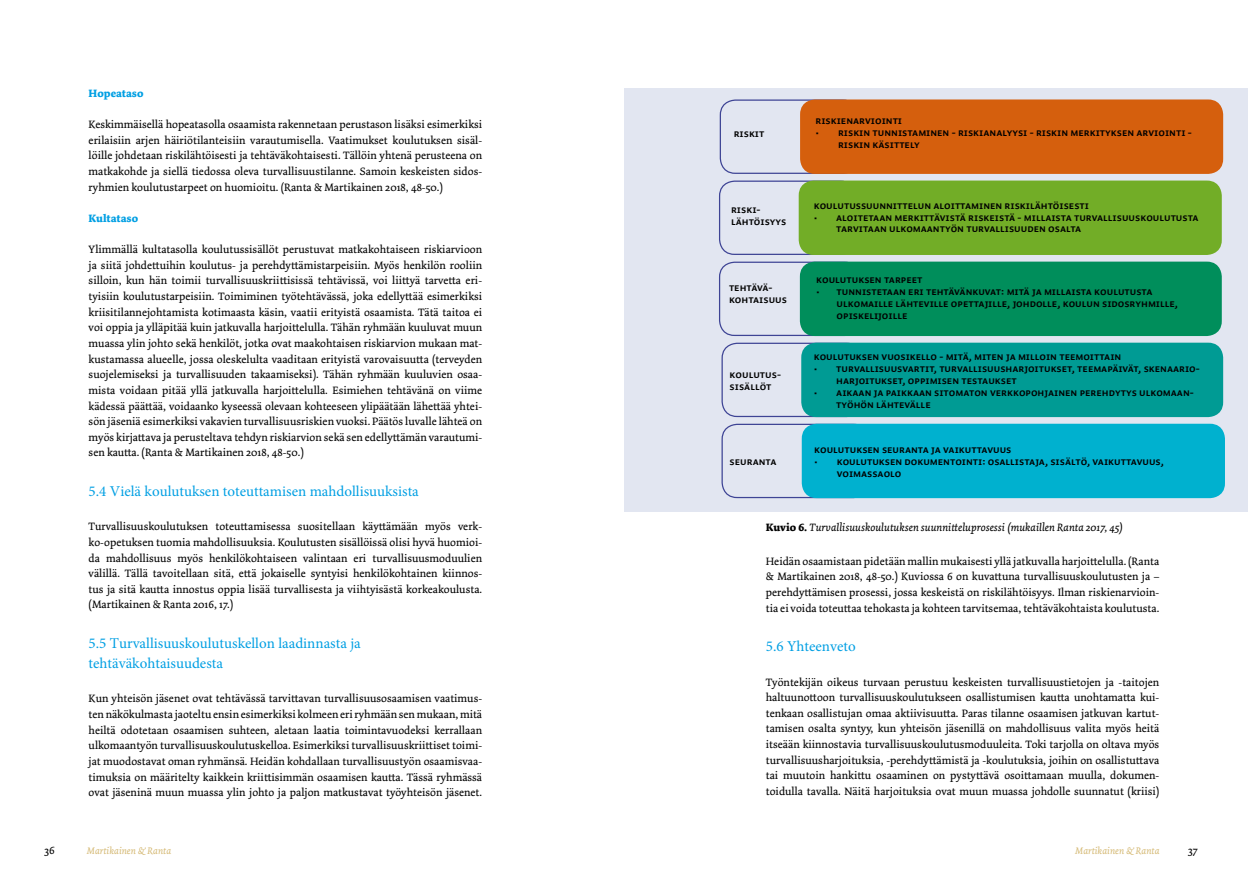
<style>
.page{position:relative;width:1248px;height:886px;background:#fff}
.page>*{position:absolute;margin:0;border:0;box-sizing:border-box;transform-origin:0 0}
.t1{font:15px/20px "Minion Pro";color:#009fe3}
.t2{font:11.25px/15.6px "Dolly Pro";color:#000;text-align:justify}
.t3{font:italic 11.25px "Dolly Pro";color:#000}
.t4{font:700 11.25px "Dolly Pro";color:#009fe3}
.t5{font:10.62px/11.9px "Auto 2 Bold Sm Cp";color:#000}
.t6{font:italic 10px "Dolly Pro";color:#d6bb78}
.s1{font-weight:700;font-style:normal}
</style>
<div class="page">
<div style="left:624px;top:89px;width:623px;height:423px;background:#e2e6f1"></div>
<div style="left:719px;top:99px;width:139px;height:75px;border:1px solid #3e4495;border-radius:15px"></div>
<div style="left:719px;top:181px;width:137px;height:74px;border:1px solid #3e4495;border-radius:15px"></div>
<div style="left:719px;top:262px;width:141px;height:74px;border:1px solid #3e4495;border-radius:15px"></div>
<div style="left:721px;top:343px;width:141px;height:74px;border:1px solid #3e4495;border-radius:15px"></div>
<div style="left:721px;top:424px;width:147px;height:74px;border:1px solid #3e4495;border-radius:15px"></div>
<div style="left:800px;top:99px;width:422px;height:75px;background:#d55f0d;border-radius:15px"></div>
<div style="left:798px;top:181px;width:423px;height:74px;background:#72ad27;border-radius:15px"></div>
<div style="left:799px;top:262px;width:422px;height:74px;background:#008e5b;border-radius:15px"></div>
<div style="left:801px;top:343px;width:421px;height:74px;background:#009b94;border-radius:15px"></div>
<div style="left:801px;top:424px;width:423px;height:74px;background:#00b1cf;border-radius:15px"></div>
<p class="t4" style="left:89px;top:86px;width:56px">Hopeataso</p>
<p class="t2" style="left:89px;top:117px;width:395px">Keskimmäisellä hopeatasolla osaamista rakennetaan perustason lisäksi esimerkiksi erilaisiin arjen häiriötilanteisiin varautumisella. Vaatimukset koulutuksen sisäl&shy;löille johdetaan riskilähtöisesti ja tehtäväkohtaisesti. Tällöin yhtenä perusteena on matkakohde ja siellä tiedossa oleva turvallisuustilanne. Samoin keskeisten sidos&shy;ryhmien koulutustarpeet on huomioitu. (Ranta &amp; Martikainen 2018, 48-50.)</p>
<p class="t4" style="left:89px;top:211px;width:51px">Kultataso</p>
<p class="t2" style="left:89px;top:242px;width:395px">Ylimmällä kultatasolla koulutussisällöt perustuvat matkakohtaiseen riskiarvioon ja siitä johdettuihin koulutus- ja perehdyttämistarpeisiin. Myös henkilön rooliin silloin, kun hän toimii turvallisuuskriittisissä tehtävissä, voi liittyä tarvetta eri&shy;tyisiin koulutustarpeisiin. Toimiminen työtehtävässä, joka edellyttää esimerkiksi kriisitilannejohtamista kotimaasta käsin, vaatii erityistä osaamista. Tätä taitoa ei voi oppia ja ylläpitää kuin jatkuvalla harjoittelulla. Tähän ryhmään kuuluvat muun muassa ylin johto sekä henkilöt, jotka ovat maakohtaisen riskiarvion mukaan mat&shy;kustamassa alueelle, jossa oleskelulta vaaditaan erityistä varovaisuutta (terveyden suojelemiseksi ja turvallisuuden takaamiseksi). Tähän ryhmään kuuluvien osaa&shy;mista voidaan pitää yllä jatkuvalla harjoittelulla. Esimiehen tehtävänä on viime kädessä päättää, voidaanko kyseessä olevaan kohteeseen ylipäätään lähettää yhtei&shy;sön jäseniä esimerkiksi vakavien turvallisuusriskien vuoksi. Päätös luvalle lähteä on myös kirjattava ja perusteltava tehdyn riskiarvion sekä sen edellyttämän varautumi&shy;sen kautta. (Ranta &amp; Martikainen 2018, 48-50.)</p>
<h1 class="t1" style="left:89px;top:481px;width:332px">5.4 Vielä koulutuksen toteuttamisen mahdollisuuksista</h1>
<p class="t2" style="left:89px;top:519px;width:395px">Turvallisuuskoulutuksen toteuttamisessa suositellaan käyttämään myös verk&shy;ko-opetuksen tuomia mahdollisuuksia. Koulutusten sisällöissä olisi hyvä huomioi&shy;da mahdollisuus myös henkilökohtaiseen valintaan eri turvallisuusmoduulien välillä. Tällä tavoitellaan sitä, että jokaiselle syntyisi henkilökohtainen kiinnos&shy;tus ja sitä kautta innostus oppia lisää turvallisesta ja viihtyisästä korkeakoulusta. (Martikainen &amp; Ranta 2016, 17.)</p>
<h1 class="t1" style="left:89px;top:633px;width:274px">5.5 Turvallisuuskoulutuskellon laadinnasta ja tehtäväkohtaisuudesta</h1>
<p class="t2" style="left:89px;top:691px;width:395px">Kun yhteisön jäsenet ovat tehtävässä tarvittavan turvallisuusosaamisen vaatimus&shy;ten näkökulmasta jaoteltu ensin esimerkiksi kolmeen eri ryhmään sen mukaan, mitä heiltä odotetaan osaamisen suhteen, aletaan laatia toimintavuodeksi kerrallaan ulkomaantyön turvallisuuskoulutuskelloa. Esimerkiksi turvallisuuskriittiset toimi&shy;jat muodostavat oman ryhmänsä. Heidän kohdallaan turvallisuustyön osaamisvaa&shy;timuksia on määritelty kaikkein kriittisimmän osaamisen kautta. Tässä ryhmässä ovat jäseninä muun muassa ylin johto ja paljon matkustavat työyhteisön jäsenet.</p>
<p class="t5" style="left:733px;top:128px;width:32px">riskit</p>
<p class="t5" style="left:731px;top:204px;width:57px">riski&shy;lähtöisyys</p>
<p class="t5" style="left:729px;top:282px;width:59px">tehtävä&shy;kohtaisuus</p>
<p class="t5" style="left:729px;top:369px;width:52px">Koulutus&shy;sisällöt</p>
<p class="t5" style="left:729px;top:456px;width:48px">seuranta</p>
<p class="t5" style="left:815px;top:115px;width:88px">riskienarviointi</p>
<p class="t5" style="left:838px;top:127px;width:355px;text-indent:-23px">• riskin tunnistaminen - riskianalyysi - riskin merkityksen arviointi - riskin käsittely</p>
<p class="t5" style="left:813px;top:200px;width:277px">koulutussuunnittelun aloittaminen riskilähtöisesti</p>
<p class="t5" style="left:836px;top:211px;width:364px;text-indent:-23px">• aloitetaan merkittävistä riskeistä - millaista turvallisuuskoulutusta tarvitaan ulkomaantyön turvallisuuden osalta</p>
<p class="t5" style="left:816px;top:274px;width:108px">koulutuksen tarpeet</p>
<p class="t5" style="left:836px;top:286px;width:343px;text-indent:-20px">• tunnistetaan eri tehtävänkuvat: mitä ja millaista koulutusta ulkomaille lähteville opettajille, johdolle, koulun sidosryhmille, opiskelijoille</p>
<p class="t5" style="left:813px;top:351px;width:309px">koulutuksen vuosikello - mitä, miten ja milloin teemoittain</p>
<p class="t5" style="left:836px;top:363px;width:364px;text-indent:-23px">• turvallisuusvartit, turvallisuusharjoitukset, teemapäivät, skenaario&shy;harjoitukset, oppimisen testaukset</p>
<p class="t5" style="left:836px;top:387px;width:358px;text-indent:-23px">• aikaan ja paikkaan sitomaton verkkopohjainen perehdytys ulkomaan&shy;työhön lähtevälle</p>
<p class="t5" style="left:814px;top:444px;width:199px">koulutuksen seuranta ja vaikuttavuus</p>
<p class="t5" style="left:836px;top:456px;width:328px;text-indent:-23px">• koulutuksen dokumentointi: osallistaja, sisältö, vaikuttavuus, voimassaolo</p>
<p class="t3" style="left:765px;top:520px;width:359px"><span class="s1">Kuvio 6.</span> Turvallisuuskoulutuksen suunnitteluprosessi (mukaillen Ranta 2017, 45)</p>
<p class="t2" style="left:765px;top:553px;width:395px">Heidän osaamistaan pidetään mallin mukaisesti yllä jatkuvalla harjoittelulla. (Ranta &amp; Martikainen 2018, 48-50.) Kuviossa 6 on kuvattuna turvallisuuskoulutusten ja – perehdyttämisen prosessi, jossa keskeistä on riskilähtöisyys. Ilman riskienarvioin&shy;tia ei voida toteuttaa tehokasta ja kohteen tarvitsemaa, tehtäväkohtaista koulutusta.</p>
<h1 class="t1" style="left:765px;top:636px;width:91px">5.6 Yhteenveto</h1>
<p class="t2" style="left:765px;top:674px;width:395px">Työntekijän oikeus turvaan perustuu keskeisten turvallisuustietojen ja -taitojen haltuunottoon turvallisuuskoulutukseen osallistumisen kautta unohtamatta kui&shy;tenkaan osallistujan omaa aktiivisuutta. Paras tilanne osaamisen jatkuvan kartut&shy;tamisen osalta syntyy, kun yhteisön jäsenillä on mahdollisuus valita myös heitä itseään kiinnostavia turvallisuuskoulutusmoduuleita. Toki tarjolla on oltava myös turvallisuusharjoituksia, -perehdyttämistä ja -koulutuksia, joihin on osallistuttava tai muutoin hankittu osaaminen on pystyttävä osoittamaan muulla, dokumen&shy;toidulla tavalla. Näitä harjoituksia ovat muun muassa johdolle suunnatut (kriisi)</p>
<p class="t2" style="left:44px;top:843px;width:12px">36</p>
<p class="t6" style="left:87px;top:844px;width:86px">Martikainen &amp; Ranta</p>
<p class="t6" style="left:1075px;top:844px;width:86px">Martikainen &amp; Ranta</p>
<p class="t2" style="left:1187px;top:842px;width:11px">37</p>
</div>
